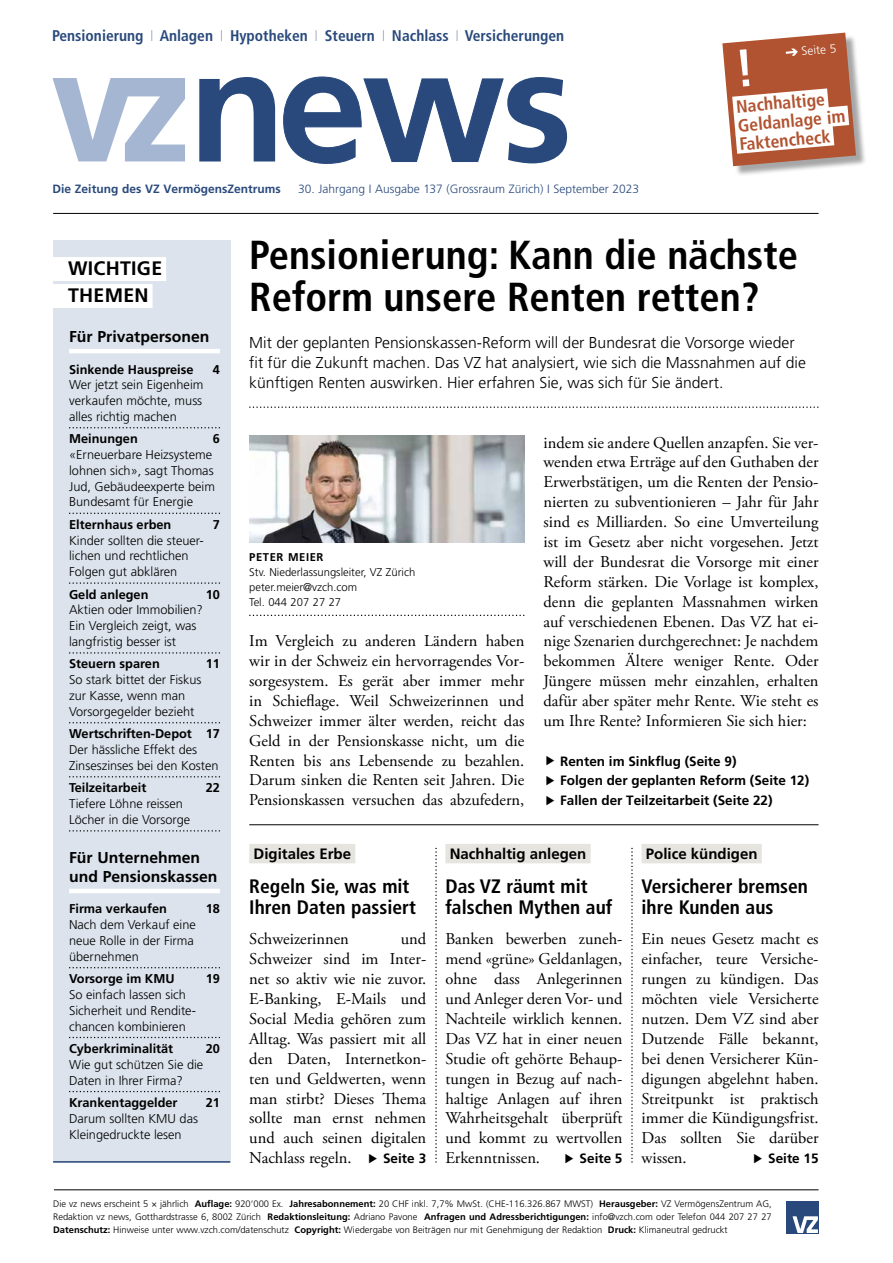
<style>
.page{position:relative;width:893px;height:1263px;background:#fff}
.page>*{position:absolute;margin:0;border:0;box-sizing:border-box;transform-origin:0 0}
.t1{font:700 condensed 40.5px/42px "Frutiger LT Std";color:#000}
.t2{font:700 condensed 19.5px/21.8px "Frutiger LT Std";color:#000}
.t3{font:700 19.5px/27px "Frutiger LT Pro";letter-spacing:.015em;color:#000}
.t4{font:700 condensed 17.7px/18.9px "Frutiger LT Std";color:#b15330}
.t5{font:16.5px/20px "Adobe Garamond Pro";color:#000;text-align:justify}
.t6{font:300 15.75px/20px "Frutiger LT Pro";color:#000}
.t7{font:700 15.75px/19.5px "Frutiger LT Pro";color:#000}
.t8{font:700 condensed 15.45px "Frutiger LT Std";color:#29497c}
.t9{font:700 15px "Frutiger LT Pro";color:#000}
.t10{font:700 13.5px/19.8px "Frutiger LT Pro";color:#000}
.t11{font:300 12.75px/15.8px "Frutiger LT Pro";color:#000}
.t12{font:700 12.75px "Frutiger LT Pro";color:#000}
.t13{font:300 12px "Frutiger LT Pro";color:#29497c}
.t14{font:700 12px "Frutiger LT Pro";color:#29497c}
.t15{font:300 12px "Frutiger LT Pro";color:#fff}
.t16{font:300 11.25px/15px "Frutiger LT Pro";color:#000}
.t17{font:700 11.25px "Frutiger LT Pro";letter-spacing:.05em;color:#000}
.t18{font:300 9.3px/12.8px "Frutiger LT Pro";color:#000;text-align:justify}
.s1{font-weight:700}
</style>
<div class="page">
<svg style="left:53px;top:78px;width:132px;height:83px"></svg>
<svg style="left:199px;top:77px;width:76px;height:84px"></svg>
<svg style="left:283px;top:76px;width:284px;height:88px"></svg>
<div style="left:786px;top:1201px;width:33px;height:32px;background:#29497c"></div>
<svg style="left:792px;top:1216px;width:26px;height:17px"></svg>
<div style="left:724px;top:34px;width:142px;height:142px;background:#000;opacity:.35"></div>
<hr style="left:54px;top:1189px;width:765px;height:1px;background:#000">
<hr style="left:53px;top:213px;width:766px;height:1px;background:#000">
<hr style="left:249px;top:824px;width:570px;height:1px;background:#000">
<svg style="left:435px;top:848px;width:2px;height:315px"></svg>
<svg style="left:631px;top:848px;width:2px;height:315px"></svg>
<div style="left:53px;top:240px;width:177px;height:922px;background:#dce3ec"></div>
<div style="left:51px;top:257px;width:115px;height:24px;background:#fff"></div>
<div style="left:51px;top:284px;width:102px;height:24px;background:#fff"></div>
<hr style="left:53px;top:1161px;width:177px;height:1px;background:#29497c">
<div style="left:445px;top:844px;width:146px;height:19px;background:#e5e4df"></div>
<div style="left:642px;top:844px;width:120px;height:19px;background:#e5e4df"></div>
<div style="left:249px;top:844px;width:106px;height:19px;background:#e5e4df"></div>
<hr style="left:69px;top:349px;width:151px;height:4px;background:#fff">
<svg style="left:69px;top:427px;width:151px;height:1px"></svg>
<svg style="left:69px;top:513px;width:151px;height:1px"></svg>
<svg style="left:69px;top:582px;width:151px;height:2px"></svg>
<svg style="left:69px;top:652px;width:151px;height:1px"></svg>
<svg style="left:69px;top:722px;width:151px;height:1px"></svg>
<svg style="left:69px;top:776px;width:151px;height:1px"></svg>
<svg style="left:69px;top:830px;width:151px;height:1px"></svg>
<hr style="left:69px;top:889px;width:151px;height:4px;background:#fff">
<svg style="left:69px;top:967px;width:151px;height:1px"></svg>
<svg style="left:69px;top:1037px;width:151px;height:1px"></svg>
<svg style="left:69px;top:1091px;width:151px;height:1px"></svg>
<svg style="left:249px;top:407px;width:570px;height:1px"></svg>
<img style="left:249px;top:436px;width:275px;height:107px">
<svg style="left:249px;top:615px;width:275px;height:1px"></svg>
<svg style="left:722px;top:33px;width:144px;height:133px"></svg>
<p class="t8" style="left:52px;top:27px;width:514px">Pensionierung I Anlagen I Hypotheken I Steuern I Nachlass I Versicherungen</p>
<p class="t14" style="left:53px;top:182px;width:230px">Die Zeitung des VZ VermögensZentrums</p>
<p class="t13" style="left:298px;top:181px;width:342px">30. Jahrgang I Ausgabe 137 (Grossraum Zürich) I September 2023</p>
<p class="t15" style="left:801px;top:44px;width:37px;rotate:-5deg">Seite 5</p>
<p class="t4" style="left:735px;top:97px;width:109px;rotate:-5deg">Nachhaltige<br>Geldanlage im<br>Faktencheck</p>
<p class="t3" style="left:68px;top:255px;width:96px">WICHTIGE<br>THEMEN</p>
<p class="t7" style="left:69px;top:327px;width:142px">Für Privatpersonen</p>
<p class="t12" style="left:69px;top:361px;width:126px">Sinkende Hauspreise</p>
<p class="t12" style="left:213px;top:361px;width:9px">4</p>
<p class="t11" style="left:69px;top:377px;width:136px;text-align:justify">Wer jetzt sein Eigenheim verkaufen möchte, muss alles richtig machen</p>
<p class="t12" style="left:69px;top:431px;width:70px">Meinungen</p>
<p class="t12" style="left:213px;top:431px;width:9px">6</p>
<p class="t11" style="left:69px;top:447px;width:147px">«Erneuerbare Heizsysteme lohnen sich», sagt Thomas<br>Jud, Gebäudeexperte beim<br>Bundesamt für Energie</p>
<p class="t12" style="left:69px;top:517px;width:104px">Elternhaus erben</p>
<p class="t12" style="left:213px;top:517px;width:9px">7</p>
<p class="t11" style="left:69px;top:532px;width:136px">Kinder sollten die steuer&shy;lichen und rechtlichen<br>Folgen gut abklären</p>
<p class="t12" style="left:69px;top:587px;width:81px">Geld anlegen</p>
<p class="t12" style="left:206px;top:587px;width:16px">10</p>
<p class="t11" style="left:69px;top:602px;width:135px">Aktien oder Immobilien?<br>Ein Vergleich zeigt, was langfristig besser ist</p>
<p class="t12" style="left:69px;top:656px;width:92px">Steuern sparen</p>
<p class="t12" style="left:206px;top:656px;width:16px">11</p>
<p class="t11" style="left:69px;top:672px;width:134px">So stark bittet der Fiskus zur Kasse, wenn man<br>Vorsorgegelder bezieht</p>
<p class="t12" style="left:69px;top:726px;width:152px">Wertschriften-Depot 17</p>
<p class="t11" style="left:69px;top:742px;width:151px">Der hässliche Effekt des<br>Zinseszinses bei den Kosten</p>
<p class="t12" style="left:69px;top:780px;width:79px">Teilzeitarbeit</p>
<p class="t12" style="left:206px;top:780px;width:16px">22</p>
<p class="t11" style="left:69px;top:796px;width:123px">Tiefere Löhne reissen<br>Löcher in die Vorsorge</p>
<p class="t7" style="left:69px;top:848px;width:150px">Für Unternehmen und Pensionskassen</p>
<p class="t12" style="left:69px;top:901px;width:99px">Firma verkaufen</p>
<p class="t12" style="left:206px;top:901px;width:16px">18</p>
<p class="t11" style="left:69px;top:917px;width:128px">Nach dem Verkauf eine neue Rolle in der Firma übernehmen</p>
<p class="t12" style="left:69px;top:971px;width:107px">Vorsorge im KMU</p>
<p class="t12" style="left:206px;top:971px;width:16px">19</p>
<p class="t11" style="left:69px;top:987px;width:128px">So einfach lassen sich<br>Sicherheit und Rendite&shy;chancen kombinieren</p>
<p class="t12" style="left:69px;top:1041px;width:106px">Cyberkriminalität</p>
<p class="t12" style="left:206px;top:1041px;width:16px">20</p>
<p class="t11" style="left:69px;top:1056px;width:136px">Wie gut schützen Sie die<br>Daten in Ihrer Firma?</p>
<p class="t12" style="left:69px;top:1095px;width:110px">Krankentaggelder</p>
<p class="t12" style="left:206px;top:1095px;width:16px">21</p>
<p class="t11" style="left:69px;top:1111px;width:130px">Darum sollten KMU das<br>Kleingedruckte lesen</p>
<h1 class="t1" style="left:249px;top:234px;width:550px">Pensionierung: Kann die nächste<br>Reform unsere Renten retten?</h1>
<p class="t6" style="left:249px;top:333px;width:558px">Mit der geplanten Pensionskassen-Reform will der Bundesrat die Vorsorge wieder fit für die Zukunft machen. Das VZ hat analysiert, wie sich die Massnahmen auf die künftigen Renten auswirken. Hier erfahren Sie, was sich für Sie ändert.</p>
<p class="t17" style="left:249px;top:551px;width:76px">PETER MEIER</p>
<p class="t16" style="left:249px;top:565px;width:167px">Stv. Niederlassungsleiter, VZ Zürich peter.meier@vzch.com<br>Tel. 044 207 27 27</p>
<p class="t5" style="left:249px;top:632px;width:277px">Im Vergleich zu anderen Ländern haben wir in der Schweiz ein hervorragendes Vor&shy;sorgesystem. Es gerät aber immer mehr in Schieflage. Weil Schweizerinnen und Schweizer immer älter werden, reicht das Geld in der Pensionskasse nicht, um die Renten bis ans Lebensende zu bezahlen.<br>Darum sinken die Renten seit Jahren. Die Pensionskassen versuchen das abzufedern,</p>
<p class="t5" style="left:543px;top:433px;width:277px">indem sie andere Quellen anzapfen. Sie ver&shy;wenden etwa Erträge auf den Guthaben der Erwerbstätigen, um die Renten der Pensio&shy;nierten zu subventionieren – Jahr für Jahr sind es Milliarden. So eine Umverteilung ist im Gesetz aber nicht vorgesehen. Jetzt will der Bundesrat die Vorsorge mit einer Reform stärken. Die Vorlage ist komplex, denn die geplanten Massnahmen wirken auf verschiedenen Ebenen. Das VZ hat ei&shy;nige Szenarien durchgerechnet: Je nachdem bekommen Ältere weniger Rente. Oder Jüngere müssen mehr einzahlen, erhalten dafür aber später mehr Rente. Wie steht es um Ihre Rente? Informieren Sie sich hier:</p>
<p class="t10" style="left:560px;top:751px;width:251px">Renten im Sinkflug (Seite 9)<br>Folgen der geplanten Reform (Seite 12)<br>Fallen der Teilzeitarbeit (Seite 22)</p>
<p class="t9" style="left:254px;top:845px;width:99px">Digitales Erbe</p>
<p class="t2" style="left:249px;top:875px;width:168px">Regeln Sie, was mit<br>Ihren Daten passiert</p>
<p class="t9" style="left:450px;top:845px;width:138px">Nachhaltig anlegen</p>
<p class="t2" style="left:445px;top:875px;width:168px">Das VZ räumt mit falschen Mythen auf</p>
<p class="t5" style="left:249px;top:930px;width:179px;text-indent:151px">und Schweizer sind im Inter&shy;net so aktiv wie nie zuvor.<br>E-Banking, E-Mails und Social Media gehören zum Alltag. Was passiert mit all den Daten, Internetkon&shy;ten und Geldwerten, wenn man stirbt? Dieses Thema sollte man ernst nehmen und auch seinen digitalen Nachlass regeln.</p>
<p class="t5" style="left:249px;top:930px;width:101px">Schweizerinnen</p>
<p class="t10" style="left:383px;top:1148px;width:45px">Seite 3</p>
<p class="t5" style="left:445px;top:930px;width:179px">Banken bewerben zuneh&shy;mend «grüne» Geldanlagen, ohne dass Anlegerinnen und Anleger deren Vor- und Nachteile wirklich kennen.<br>Das VZ hat in einer neuen Studie oft gehörte Behaup&shy;tungen in Bezug auf nach&shy;haltige Anlagen auf ihren Wahrheitsgehalt überprüft und kommt zu wertvollen Erkenntnissen.</p>
<p class="t10" style="left:580px;top:1148px;width:44px">Seite 5</p>
<p class="t9" style="left:646px;top:845px;width:113px">Police kündigen</p>
<p class="t2" style="left:642px;top:875px;width:168px">Versicherer bremsen ihre Kunden aus</p>
<p class="t5" style="left:642px;top:930px;width:179px">Ein neues Gesetz macht es einfacher, teure Versiche&shy;rungen zu kündigen. Das möchten viele Versicherte nutzen. Dem VZ sind aber Dutzende Fälle bekannt, bei denen Versicherer Kün&shy;digungen abgelehnt haben.<br>Streitpunkt ist praktisch immer die Kündigungsfrist.<br>Das sollten Sie darüber wissen.</p>
<p class="t10" style="left:768px;top:1148px;width:52px">Seite 15</p>
<p class="t18" style="left:53px;top:1198px;width:720px">Die vz news erscheint 5 × jährlich <span class="s1">Auflage:</span> 920‘000 Ex. <span class="s1">Jahresabonnement:</span> 20 CHF inkl. 7,7% MwSt. (CHE-116.326.867 MWST) <span class="s1">Herausgeber:</span> VZ VermögensZentrum AG, Redaktion vz news, Gotthardstrasse 6, 8002 Zürich <span class="s1">Redaktionsleitung:</span> Adriano Pavone <span class="s1">Anfragen und Adressberichtigungen:</span> info@vzch.com oder Telefon 044 207 27 27<br><span class="s1">Datenschutz:</span> Hinweise unter www.vzch.com/datenschutz <span class="s1">Copyright:</span> Wiedergabe von Beiträgen nur mit Genehmigung der Redaktion <span class="s1">Druck:</span> Klimaneutral gedruckt</p>
</div>
